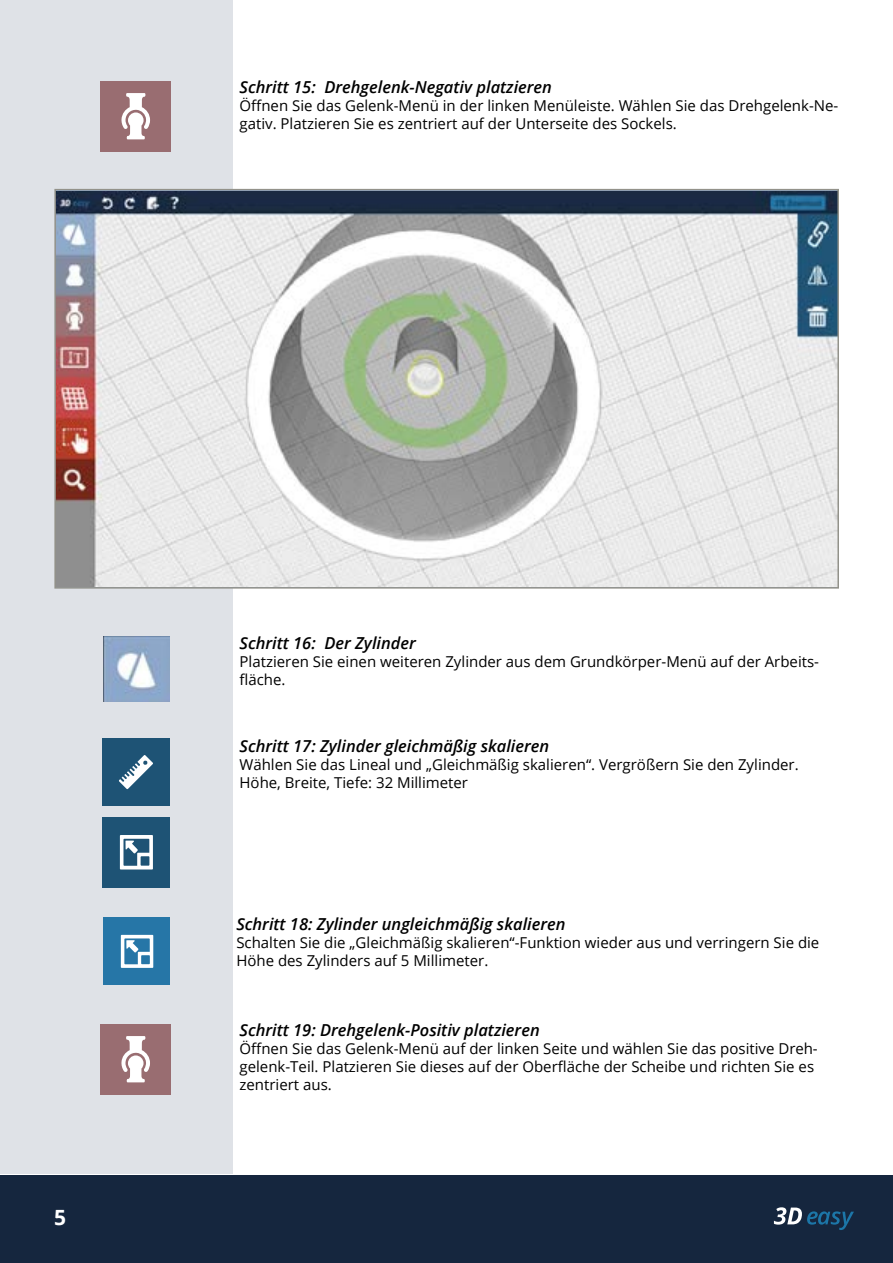
<style>
.page{position:relative;width:893px;height:1263px;background:#fff}
.page>*{position:absolute;margin:0;border:0;box-sizing:border-box;transform-origin:0 0}
.t1{font:700 21px "Open Sans";color:#fff}
.t2{font:italic 600 16.5px "Open Sans";color:#000}
.t3{font:15px/18px "Open Sans";color:#000}
</style>
<div class="page">
<div style="left:0;top:1175px;width:893px;height:87px;background:#15263e"></div>
<svg style="left:774px;top:1207px;width:80px;height:23px"></svg>
<div style="left:0;top:0;width:232px;height:1173px;background:#dfe2e7"></div>
<div style="left:100px;top:81px;width:71px;height:71px;background:#996d71"></div>
<svg style="left:121px;top:93px;width:29px;height:46px"></svg>
<img style="left:103px;top:637px;width:66px;height:64px">
<div style="left:102px;top:738px;width:68px;height:68px;background:#1e5375"></div>
<svg style="left:119px;top:755px;width:34px;height:34px"></svg>
<div style="left:102px;top:817px;width:68px;height:71px;background:#1e5375"></div>
<svg style="left:120px;top:835px;width:33px;height:34px"></svg>
<div style="left:104px;top:917px;width:66px;height:68px;background:#2676a7"></div>
<svg style="left:121px;top:935px;width:32px;height:33px"></svg>
<img style="left:57px;top:192px;width:779px;height:394px">
<div style="left:54px;top:189px;width:785px;height:400px;border:2px solid #93928a"></div>
<div style="left:100px;top:1024px;width:71px;height:71px;background:#996d71"></div>
<svg style="left:121px;top:1036px;width:29px;height:46px"></svg>
<p class="t2" style="left:240px;top:76px;width:314px">Schritt 15: Drehgelenk-Negativ platzieren</p>
<p class="t3" style="left:240px;top:97px;width:600px">Öffnen Sie das Gelenk-Menü in der linken Menüleiste. Wählen Sie das Drehgelenk-Ne&shy;gativ. Platzieren Sie es zentriert auf der Unterseite des Sockels.</p>
<h1 class="t1" style="left:54px;top:1202px;width:13px">5</h1>
<p class="t2" style="left:240px;top:632px;width:178px">Schritt 16: Der Zylinder</p>
<p class="t3" style="left:240px;top:653px;width:581px">Platzieren Sie einen weiteren Zylinder aus dem Grundkörper-Menü auf der Arbeits&shy;fläche.</p>
<p class="t2" style="left:240px;top:735px;width:311px">Schritt 17: Zylinder gleichmäßig skalieren</p>
<p class="t3" style="left:240px;top:755px;width:561px">Wählen Sie das Lineal und „Gleichmäßig skalieren“. Vergrößern Sie den Zylinder.<br>Höhe, Breite, Tiefe: 32 Millimeter</p>
<p class="t2" style="left:236px;top:913px;width:331px">Schritt 18: Zylinder ungleichmäßig skalieren</p>
<p class="t3" style="left:236px;top:933px;width:584px">Schalten Sie die „Gleichmäßig skalieren“-Funktion wieder aus und verringern Sie die<br>Höhe des Zylinders auf 5 Millimeter.</p>
<p class="t2" style="left:240px;top:1019px;width:302px">Schritt 19: Drehgelenk-Positiv platzieren</p>
<p class="t3" style="left:240px;top:1039px;width:580px">Öffnen Sie das Gelenk-Menü auf der linken Seite und wählen Sie das positive Dreh&shy;gelenk-Teil. Platzieren Sie dieses auf der Oberfläche der Scheibe und richten Sie es zentriert aus.</p>
</div>
